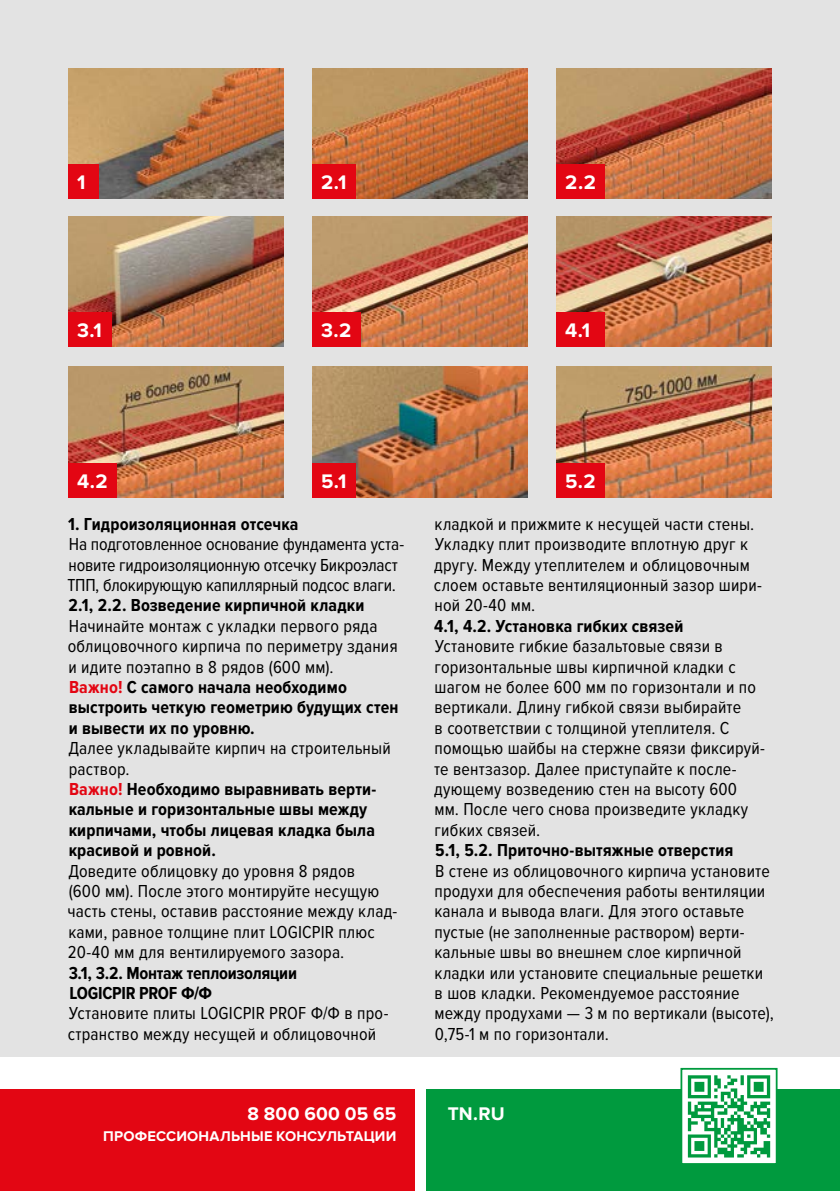
<style>
.page{position:relative;width:840px;height:1191px;background:#fff}
.page>*{position:absolute;margin:0;border:0;box-sizing:border-box;transform-origin:0 0}
.t1{font:700 20.4px "Proxima Nova";color:#fff}
.t2{font:700 19px "Proxima Nova";letter-spacing:.01em;color:#fff}
.t3{font:18px/20.4px "Proxima Nova Cond";letter-spacing:.01em;color:#000}
.t4{font:700 18px/20.4px "Proxima Nova Cond";letter-spacing:.005em;color:#000}
.t5{font:18px/20.4px "Proxima Nova Cond";letter-spacing:-.01em;color:#000}
.t6{font:700 18px/20.4px "Proxima Nova Cond";letter-spacing:-.015em;color:#000}
.t7{font:700 14.6px "Proxima Nova";letter-spacing:.01em;color:#fff}
.s1{font-weight:700;color:#e30613}
.s2{font-weight:700}
.s3{font-weight:400}
.s4{color:#e30613}
</style>
<div class="page">
<div style="left:0;top:0;width:839px;height:1056px;background:#e3e3e3"></div>
<img style="left:312px;top:216px;width:215px;height:130px">
<img style="left:556px;top:216px;width:215px;height:130px">
<img style="left:68px;top:68px;width:215px;height:130px">
<img style="left:68px;top:367px;width:215px;height:130px">
<div style="left:68px;top:164px;width:30px;height:34px;background:#e30613"></div>
<img style="left:312px;top:68px;width:215px;height:130px">
<img style="left:312px;top:367px;width:215px;height:130px">
<div style="left:312px;top:164px;width:43px;height:34px;background:#e30613"></div>
<div style="left:312px;top:463px;width:43px;height:34px;background:#e30613"></div>
<img style="left:556px;top:68px;width:215px;height:130px">
<img style="left:556px;top:367px;width:215px;height:130px">
<div style="left:556px;top:164px;width:48px;height:34px;background:#e30613"></div>
<div style="left:556px;top:463px;width:48px;height:34px;background:#e30613"></div>
<div style="left:312px;top:312px;width:49px;height:34px;background:#e30613"></div>
<div style="left:68px;top:463px;width:49px;height:34px;background:#e30613"></div>
<div style="left:556px;top:312px;width:48px;height:34px;background:#e30613"></div>
<img style="left:68px;top:216px;width:215px;height:130px">
<div style="left:68px;top:312px;width:43px;height:34px;background:#e30613"></div>
<div style="left:426px;top:1089px;width:413px;height:102px;background:#009a3e"></div>
<div style="left:0;top:1089px;width:414px;height:102px;background:#e30613"></div>
<div style="left:680px;top:1068px;width:97px;height:96px;background:#fff;border:2px solid #009a3e"></div>
<svg style="left:687px;top:1075px;width:82px;height:82px"></svg>
<p class="t1" style="left:77px;top:171px;width:10px">1</p>
<p class="t1" style="left:321px;top:171px;width:27px">2.1</p>
<p class="t1" style="left:565px;top:171px;width:32px">2.2</p>
<p class="t1" style="left:77px;top:319px;width:26px">3.1</p>
<p class="t1" style="left:565px;top:319px;width:26px">4.1</p>
<p class="t1" style="left:321px;top:319px;width:31px">3.2</p>
<p class="t1" style="left:77px;top:470px;width:32px">4.2</p>
<p class="t1" style="left:321px;top:470px;width:27px">5.1</p>
<p class="t1" style="left:565px;top:470px;width:32px">5.2</p>
<p class="t4" style="left:68px;top:514px;width:232px">1. Гидроизоляционная отсечка</p>
<p class="t5" style="left:67px;top:534px;width:338px">На подготовленное основание фундамента уста&shy;новите гидроизоляционную отсечку Бикроэласт<br>ТПП, блокирующую капиллярный подсос влаги.</p>
<p class="t4" style="left:69px;top:596px;width:297px">2.1, 2.2. Возведение кирпичной кладки</p>
<p class="t3" style="left:68px;top:616px;width:332px">Начинайте монтаж с укладки первого ряда облицовочного кирпича по периметру здания и идите поэтапно в 8 рядов (600 мм).<br><span class="s1">Важно!</span> <span class="s2">С самого начала необходимо выстроить четкую геометрию будущих стен и вывести их по уровню.</span></p>
<p class="t4" style="left:68px;top:738px;width:324px"><span class="s3">Далее укладывайте кирпич на строительный раствор.<br></span><span class="s4">Важно!</span> Необходимо выравнивать верти&shy;кальные и горизонтальные швы между кирпичами, чтобы лицевая кладка была красивой и ровной.</p>
<p class="t3" style="left:67px;top:861px;width:331px">Доведите облицовку до уровня 8 рядов<br>(600 мм). После этого монтируйте несущую часть стены, оставив расстояние между клад&shy;ками, равное толщине плит LOGICPIR плюс 20-40 мм для вентилируемого зазора.</p>
<p class="t6" style="left:69px;top:963px;width:230px">3.1, 3.2. Монтаж теплоизоляции<br>LOGICPIR PROF Ф/Ф</p>
<p class="t3" style="left:68px;top:1003px;width:322px">Установите плиты LOGICPIR PROF Ф/Ф в про&shy;странство между несущей и облицовочной</p>
<p class="t3" style="left:433px;top:514px;width:329px">кладкой и прижмите к несущей части стены.<br>Укладку плит производите вплотную друг к другу. Между утеплителем и облицовочным слоем оставьте вентиляционный зазор шири&shy;ной 20-40 мм.</p>
<p class="t4" style="left:434px;top:616px;width:250px">4.1, 4.2. Установка гибких связей</p>
<p class="t3" style="left:434px;top:636px;width:332px">Установите гибкие базальтовые связи в горизонтальные швы кирпичной кладки с шагом не более 600 мм по горизонтали и по вертикали. Длину гибкой связи выбирайте<br>в соответствии с толщиной утеплителя. С помощью шайбы на стержне связи фиксируй&shy;те вентзазор. Далее приступайте к после&shy;дующему возведению стен на высоту 600 мм. После чего снова произведите укладку гибких связей.</p>
<p class="t4" style="left:435px;top:840px;width:299px">5.1, 5.2. Приточно-вытяжные отверстия</p>
<p class="t3" style="left:434px;top:860px;width:341px">В стене из облицовочного кирпича установите продухи для обеспечения работы вентиляции канала и вывода влаги. Для этого оставьте пустые (не заполненные раствором) верти&shy;кальные швы во внешнем слое кирпичной кладки или установите специальные решетки в шов кладки. Рекомендуемое расстояние между продухами — 3 м по вертикали (высоте), 0,75-1 м по горизонтали.</p>
<p class="t2" style="left:247px;top:1103px;width:150px">8 800 600 05 65</p>
<p class="t7" style="left:103px;top:1127px;width:294px">ПРОФЕССИОНАЛЬНЫЕ КОНСУЛЬТАЦИИ</p>
<p class="t2" style="left:447px;top:1103px;width:58px">TN.RU</p>
</div>
